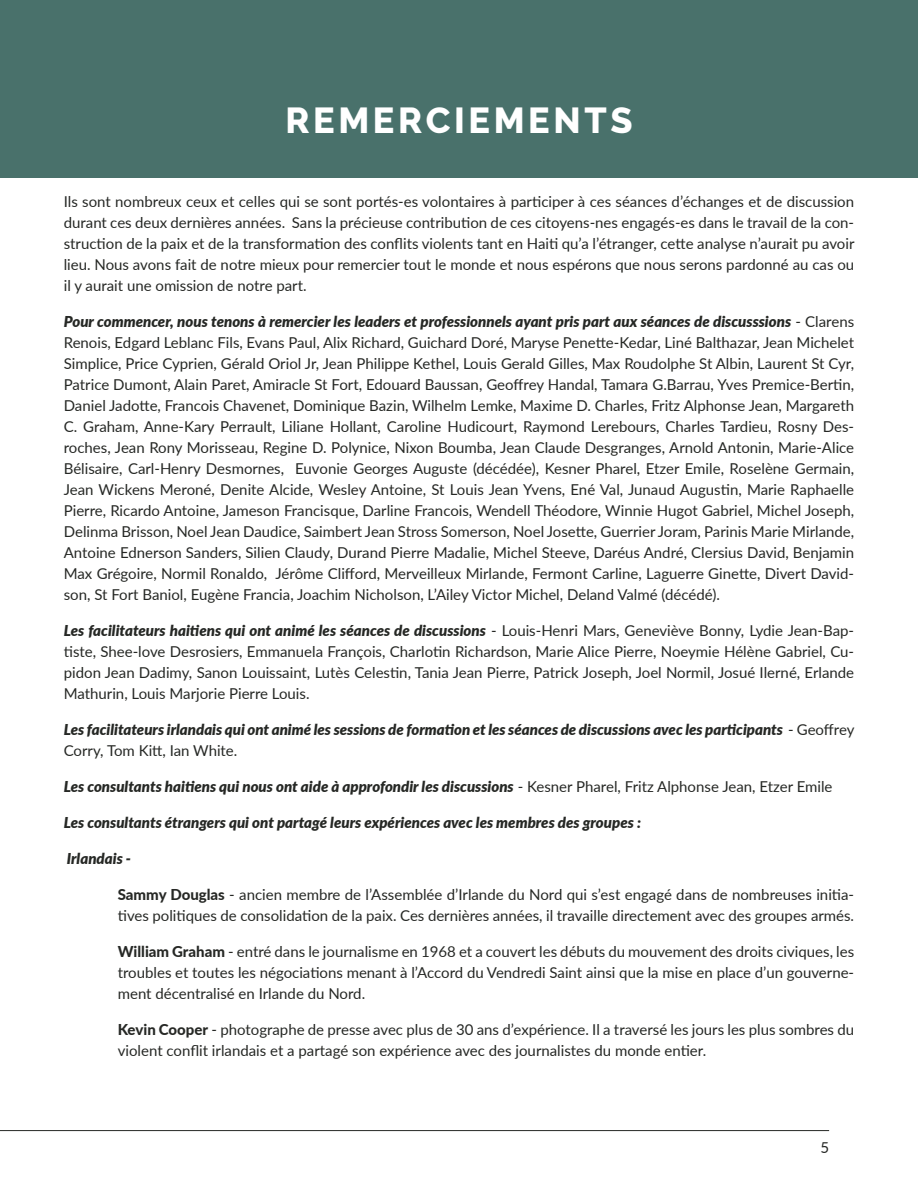
<style>
.page{position:relative;width:918px;height:1188px;background:#fff}
.page>*{position:absolute;margin:0;border:0;box-sizing:border-box;transform-origin:0 0}
.Header_-_Align_Cente{font:800 36px "Raleway";letter-spacing:.1em;color:#fff}
.Body_Text_-_Align_Le{font:15px/21px "Lato";color:#262825;text-align:justify}
.Body_Text_-_Align_Le-2{font:italic 900 15px/21px "Lato";color:#262825}
.s1{font-weight:900;font-style:italic}
.s2{font-weight:400;font-style:normal}
.s3{font-weight:800}
</style>
<div class="page">
<hr style="left:0;top:1130px;width:829px;height:1px;background:#262825">
<div style="left:0;top:0;width:918px;height:178px;background:#49716b"></div>
<p class="Header_-_Align_Cente" style="left:285px;top:100px;width:349px">REMERCIEMENTS</p>
<p class="Body_Text_-_Align_Le" style="left:64px;top:190px;width:792px">Ils sont nombreux ceux et celles qui se sont portés-es volontaires à participer à ces séances d’échanges et de discussion durant ces deux dernières années. Sans la précieuse contribution de ces citoyens-nes engagés-es dans le travail de la con&shy;struction de la paix et de la transformation des conflits violents tant en Haiti qu’a l’étranger, cette analyse n’aurait pu avoir lieu. Nous avons fait de notre mieux pour remercier tout le monde et nous espérons que nous serons pardonné au cas ou il y aurait une omission de notre part.</p>
<p class="Body_Text_-_Align_Le" style="left:64px;top:310px;width:792px"><span class="s1">Pour commencer, nous tenons à remercier les leaders et professionnels ayant pris part aux séances de discusssions</span> - Clarens Renois, Edgard Leblanc Fils, Evans Paul, Alix Richard, Guichard Doré, Maryse Penette-Kedar, Liné Balthazar, Jean Michelet Simplice, Price Cyprien, Gérald Oriol Jr, Jean Philippe Kethel, Louis Gerald Gilles, Max Roudolphe St Albin, Laurent St Cyr, Patrice Dumont, Alain Paret, Amiracle St Fort, Edouard Baussan, Geoffrey Handal, Tamara G.Barrau, Yves Premice-Bertin, Daniel Jadotte, Francois Chavenet, Dominique Bazin, Wilhelm Lemke, Maxime D. Charles, Fritz Alphonse Jean, Margareth C. Graham, Anne-Kary Perrault, Liliane Hollant, Caroline Hudicourt, Raymond Lerebours, Charles Tardieu, Rosny Des&shy;roches, Jean Rony Morisseau, Regine D. Polynice, Nixon Boumba, Jean Claude Desgranges, Arnold Antonin, Marie-Alice Bélisaire, Carl-Henry Desmornes, Euvonie Georges Auguste (décédée), Kesner Pharel, Etzer Emile, Roselène Germain, Jean Wickens Meroné, Denite Alcide, Wesley Antoine, St Louis Jean Yvens, Ené Val, Junaud Augustin, Marie Raphaelle Pierre, Ricardo Antoine, Jameson Francisque, Darline Francois, Wendell Théodore, Winnie Hugot Gabriel, Michel Joseph, Delinma Brisson, Noel Jean Daudice, Saimbert Jean Stross Somerson, Noel Josette, Guerrier Joram, Parinis Marie Mirlande, Antoine Ednerson Sanders, Silien Claudy, Durand Pierre Madalie, Michel Steeve, Daréus André, Clersius David, Benjamin Max Grégoire, Normil Ronaldo, Jérôme Clifford, Merveilleux Mirlande, Fermont Carline, Laguerre Ginette, Divert David&shy;son, St Fort Baniol, Eugène Francia, Joachim Nicholson, L’Ailey Victor Michel, Deland Valmé (décédé).</p>
<p class="Body_Text_-_Align_Le" style="left:64px;top:619px;width:792px"><span class="s1">Les facilitateurs haitiens qui ont animé les séances de discussions</span> - Louis-Henri Mars, Geneviève Bonny, Lydie Jean-Bap&shy;tiste, Shee-love Desrosiers, Emmanuela François, Charlotin Richardson, Marie Alice Pierre, Noeymie Hélène Gabriel, Cu&shy;pidon Jean Dadimy, Sanon Louissaint, Lutès Celestin, Tania Jean Pierre, Patrick Joseph, Joel Normil, Josué Ilerné, Erlande Mathurin, Louis Marjorie Pierre Louis.</p>
<p class="Body_Text_-_Align_Le-2" style="left:64px;top:718px;width:792px">Les facilitateurs irlandais qui ont animé les sessions de formation et les séances de discussions avec les participants <span class="s2">- Geoffrey<br>Corry, Tom Kitt, Ian White.</span></p>
<p class="Body_Text_-_Align_Le-2" style="left:64px;top:775px;width:770px">Les consultants haitiens qui nous ont aide à approfondir les discussions <span class="s2">- Kesner Pharel, Fritz Alphonse Jean, Etzer Emile</span></p>
<p class="Body_Text_-_Align_Le-2" style="left:64px;top:811px;width:579px">Les consultants étrangers qui ont partagé leurs expériences avec les membres des groupes :</p>
<p class="Body_Text_-_Align_Le-2" style="left:67px;top:847px;width:66px">Irlandais -</p>
<p class="Body_Text_-_Align_Le" style="left:118px;top:883px;width:738px"><span class="s3">Sammy Douglas</span> - ancien membre de l’Assemblée d’Irlande du Nord qui s’est engagé dans de nombreuses initia&shy;tives politiques de consolidation de la paix. Ces dernières années, il travaille directement avec des groupes armés.</p>
<p class="Body_Text_-_Align_Le" style="left:118px;top:940px;width:738px"><span class="s3">William Graham</span> - entré dans le journalisme en 1968 et a couvert les débuts du mouvement des droits civiques, les troubles et toutes les négociations menant à l’Accord du Vendredi Saint ainsi que la mise en place d’un gouverne&shy;ment décentralisé en Irlande du Nord.</p>
<p class="Body_Text_-_Align_Le" style="left:118px;top:1018px;width:738px"><span class="s3">Kevin Cooper</span> - photographe de presse avec plus de 30 ans d’expérience. Il a traversé les jours les plus sombres du violent conflit irlandais et a partagé son expérience avec des journalistes du monde entier.</p>
<p class="Body_Text_-_Align_Le" style="left:820px;top:1137px;width:10px">5</p>
</div>
